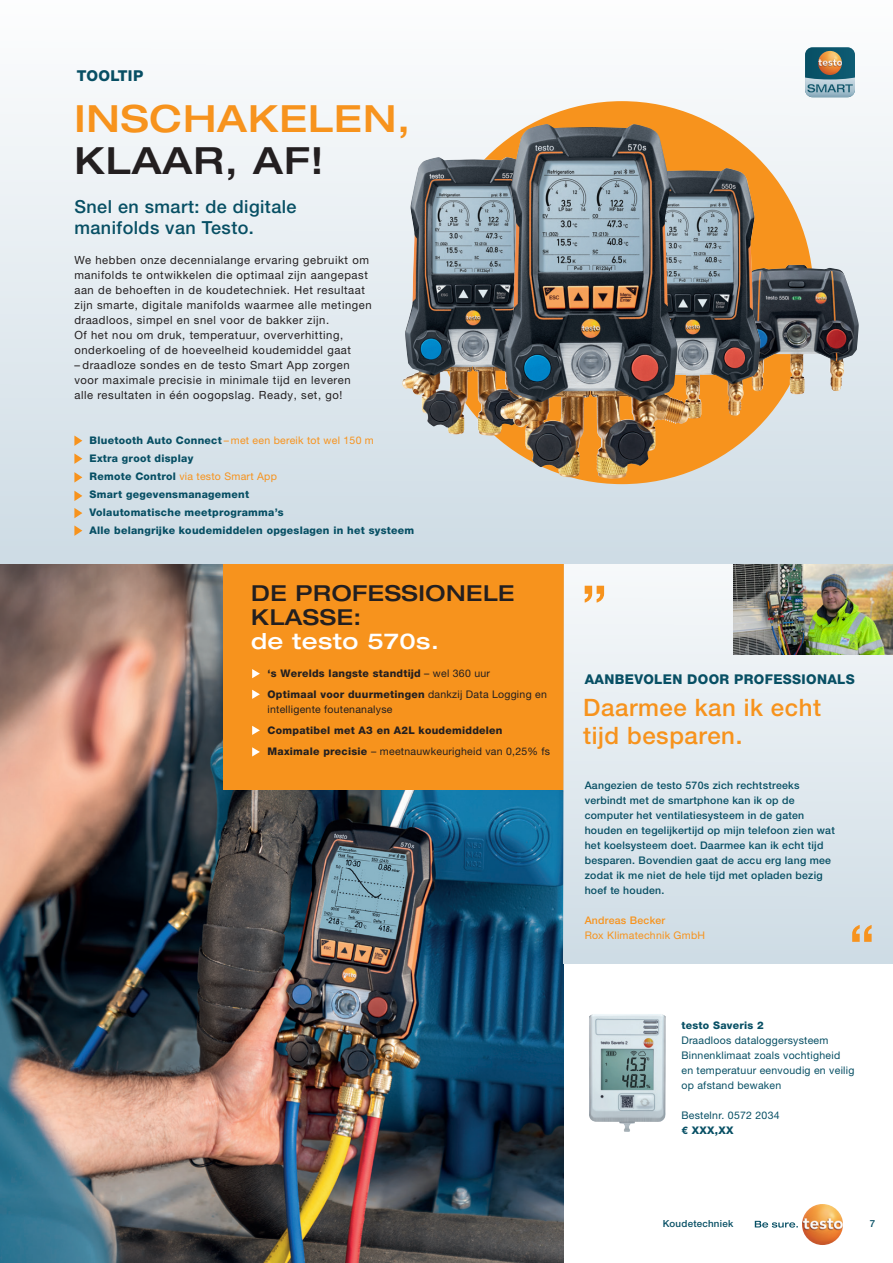
<style>
.page{position:relative;width:893px;height:1263px;background:#fff}
.page>*{position:absolute;margin:0;border:0;box-sizing:border-box;transform-origin:0 0}
.t1{font:500 expanded 37.5px "Helvetica Neue LTW1 G";letter-spacing:.025em;color:#f7931d}
.t2{font:500 expanded 37.5px "Helvetica Neue LTW1 G";letter-spacing:.025em;color:#231f20}
.t3{font:500 24px/27.8px "Helvetica Neue LTW1 G";letter-spacing:.025em;color:#f7931d}
.t4{font:500 expanded 22.05px/24.2px "Helvetica Neue LTW1 G";letter-spacing:.025em;color:#231f20}
.t5{font:500 expanded 22.05px "Helvetica Neue LTW1 G";letter-spacing:.025em;color:#fff}
.t6{font:500 18px/21px "Helvetica Neue LTW1 G";letter-spacing:.025em;color:#074f64}
.t7{font:800 15px "Helvetica Neue LTW1 G";letter-spacing:.025em;color:#074f64}
.t8{font:800 13.5px "Helvetica Neue LTW1 G";letter-spacing:.025em;color:#074f64}
.t9{font:11.25px/15px "Helvetica Neue LTW1 G";letter-spacing:.05em;color:#231f20}
.t10{font:500 10.5px/15px "Helvetica Neue LTW1 G";letter-spacing:.025em;color:#074f64}
.t11{font:800 10.5px/18px "Helvetica Neue LTW1 G";letter-spacing:.025em;color:#074f64}
.t12{font:800 10.5px/21px "Helvetica Neue LTW1 G";letter-spacing:.025em;color:#231f20}
.t13{font:10.5px/15px "Helvetica Neue LTW1 G";letter-spacing:.025em;color:#074f64}
.t14{font:10.5px "Helvetica Neue LTW1 G";letter-spacing:.025em;color:#231f20}
.t15{font:10.5px "Helvetica Neue LTW1 G";letter-spacing:.025em;color:#f7931d}
.t16{font:500 10.5px "Helvetica Neue LTW1 G";letter-spacing:.025em;color:#f7931d}
.t17{font:500 9.75px "Helvetica Neue LTW1 G";letter-spacing:.025em;color:#074f64}
.s1{font-weight:400;color:#f7931d}
.s2{font-weight:400}
</style>
<div class="page">
<div style="left:0;top:0;width:893px;height:564px;background:linear-gradient(to bottom,#fcfcfc,#cbd8e1)"></div>
<img style="left:0;top:564px;width:563px;height:699px">
<div style="left:223px;top:564px;width:340px;height:225px;background:#f7931d"></div>
<img style="left:589px;top:1014px;width:77px;height:118px">
<div style="left:563px;top:564px;width:330px;height:399px;background:linear-gradient(to bottom,#f6f8f9,#cedce5)"></div>
<svg style="left:755px;top:1221px;width:43px;height:6px"></svg>
<img style="left:802px;top:1204px;width:41px;height:41px;border-radius:21px">
<img style="left:733px;top:564px;width:160px;height:90px">
<img style="left:430px;top:101px;width:383px;height:383px;border-radius:50%">
<img style="left:735px;top:265px;width:65px;height:129px">
<svg style="left:805px;top:47px;width:50px;height:50px;background:#668689"></svg>
<img style="left:402px;top:157px;width:79px;height:277px">
<img style="left:626px;top:168px;width:99px;height:248px">
<img style="left:500px;top:124px;width:101px;height:353px">
<svg style="left:74px;top:435px;width:8px;height:11px"></svg>
<svg style="left:74px;top:491px;width:8px;height:10px"></svg>
<svg style="left:74px;top:453px;width:8px;height:11px"></svg>
<svg style="left:74px;top:508px;width:8px;height:10px"></svg>
<svg style="left:74px;top:525px;width:8px;height:11px"></svg>
<svg style="left:74px;top:472px;width:8px;height:10px"></svg>
<svg style="left:252px;top:669px;width:8px;height:9px"></svg>
<svg style="left:252px;top:690px;width:8px;height:9px"></svg>
<svg style="left:252px;top:726px;width:8px;height:9px"></svg>
<svg style="left:252px;top:747px;width:8px;height:9px"></svg>
<svg style="left:852px;top:925px;width:20px;height:17px"></svg>
<svg style="left:585px;top:586px;width:19px;height:17px"></svg>
<h3 class="t7" style="left:77px;top:67px;width:68px">TOOLTIP</h3>
<h1 class="t1" style="left:74px;top:95px;width:338px">INSCHAKELEN,</h1>
<h1 class="t2" style="left:74px;top:137px;width:251px">KLAAR, AF!</h1>
<h3 class="t6" style="left:74px;top:196px;width:224px">Snel en smart: de digitale manifolds van Testo.</h3>
<p class="t9" style="left:74px;top:252px;width:299px">We hebben onze decennialange ervaring gebruikt om manifolds te ontwikkelen die optimaal zijn aangepast aan de behoeften in de koudetechniek. Het resultaat zijn smarte, digitale manifolds waarmee alle metingen draadloos, simpel en snel voor de bakker zijn.<br>Of het nou om druk, temperatuur, oververhitting, onderkoeling of de hoeveelheid koudemiddel gaat</p>
<p class="t9" style="left:74px;top:357px;width:278px;text-align:justify">– draadloze sondes en de testo Smart App zorgen voor maximale precisie in minimale tijd en leveren alle resultaten in één oogopslag. Ready, set, go!</p>
<p class="t11" style="left:90px;top:432px;width:326px">Bluetooth Auto Connect <span class="s1">– met een bereik tot wel 150 m<br></span>Extra groot display<br>Remote Control <span class="s1">via testo Smart App<br></span>Smart gegevensmanagement<br>Volautomatische meetprogramma’s<br>Alle belangrijke koudemiddelen opgeslagen in het systeem</p>
<h3 class="t4" style="left:251px;top:580px;width:265px">DE PROFESSIONELE<br>KLASSE:</h3>
<h3 class="t5" style="left:251px;top:627px;width:189px">de testo 570s.</h3>
<p class="t12" style="left:268px;top:663px;width:281px">‘s Werelds langste standtijd <span class="s2">– wel 360 uur<br></span>Optimaal voor duurmetingen <span class="s2">dankzij Data Logging en</span></p>
<p class="t14" style="left:268px;top:703px;width:127px">intelligente foutenanalyse</p>
<p class="t12" style="left:268px;top:720px;width:284px">Compatibel met A3 en A2L koudemiddelen<br>Maximale precisie <span class="s2">– meetnauwkeurigheid van 0,25% fs</span></p>
<p class="t8" style="left:585px;top:671px;width:272px">AANBEVOLEN DOOR PROFESSIONALS</p>
<h2 class="t3" style="left:583px;top:694px;width:239px">Daarmee kan ik echt tijd besparen.</h2>
<p class="t10" style="left:585px;top:778px;width:252px">Aangezien de testo 570s zich rechtstreeks verbindt met de smartphone kan ik op de computer het ventilatiesysteem in de gaten houden en tegelijkertijd op mijn telefoon zien wat het koelsysteem doet. Daarmee kan ik echt tijd besparen. Bovendien gaat de accu erg lang mee zodat ik me niet de hele tijd met opladen bezig hoef te houden.</p>
<p class="t16" style="left:585px;top:914px;width:82px">Andreas Becker</p>
<p class="t15" style="left:585px;top:929px;width:122px">Rox Klimatechnik GmbH</p>
<p class="t11" style="left:681px;top:1016px;width:84px">testo Saveris 2</p>
<p class="t13" style="left:681px;top:1033px;width:175px">Draadloos dataloggersysteem<br>Binnenklimaat zoals vochtigheid en temperatuur eenvoudig en veilig op afstand bewaken</p>
<p class="t13" style="left:681px;top:1108px;width:100px">Bestelnr. 0572 2034</p>
<p class="t11" style="left:681px;top:1121px;width:54px">€ XXX,XX</p>
<p class="t17" style="left:663px;top:1218px;width:72px">Koudetechniek</p>
<p class="t17" style="left:870px;top:1218px;width:7px">7</p>
</div>
